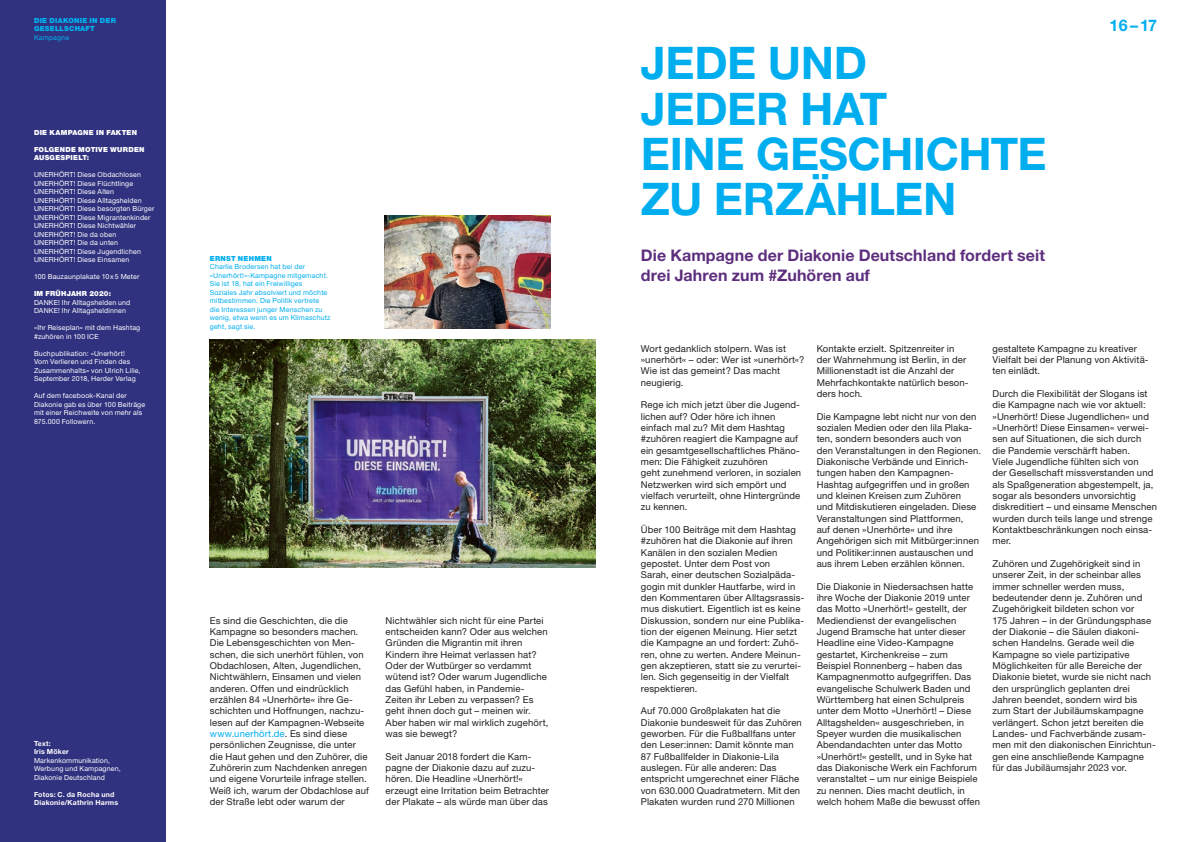
<style>
.page{position:relative;width:1191px;height:842px;background:#fff}
.page>*{position:absolute;margin:0;border:0;box-sizing:border-box;transform-origin:0 0}
.Seitentitel_45_Pt{font:700 45px/45.4px "Helvetica Neue LT Std";letter-spacing:-.01em;color:#00aeef}
.Kleine_Zitate___Le{font:700 16px/19.8px "Helvetica Neue LT Std";letter-spacing:.005em;color:#5e2e7e}
.Pagina{font:700 16px "Helvetica Neue LT Std";color:#00aeef}
.Fließtext_9_5_Pt{font:9.5px/11.3px "Helvetica Neue LT Std";letter-spacing:.01em;color:#231f20}
.Marginale__BASIS-A{font:7px/8.5px "Helvetica Neue LT Std";letter-spacing:.025em;color:#fff}
.Bildunterschrift_T{font:7px/8.5px "Helvetica Neue LT Std";letter-spacing:.02em;color:#00aeef}
.Bildunterschrift{font:7px/8.5px "Helvetica Neue LT Std";letter-spacing:.025em;color:#fff}
.Titel_Marginale{font:900 7px/8.5px "Helvetica Neue LT Std";letter-spacing:.035em;color:#fff}
.Bildunterschrift-2{font:700 7px/8.5px "Helvetica Neue LT Std";letter-spacing:.03em;color:#fff}
.Kapitel{font:900 7px/8.5px "Helvetica Neue LT Std";letter-spacing:.035em;color:#00b3ef}
.Bildunterschrift_T-2{font:900 7px "Helvetica Neue LT Std";letter-spacing:.04em;color:#00aeef}
.Seitenthema{font:7px "Helvetica Neue LT Std";letter-spacing:.02em;color:#00b3ef}
.s1{font-weight:700}
.s2{color:#00aeef}
</style>
<div class="page">
<div style="left:0;top:0;width:166px;height:842px;background:#30317f"></div>
<img style="left:210px;top:340px;width:385px;height:227px">
<img style="left:384px;top:215px;width:166px;height:114px">
<p class="Kapitel" style="left:34px;top:16px;width:83px">DIE DIAKONIE IN DER<br>GESELLSCHAFT</p>
<p class="Seitenthema" style="left:34px;top:33px;width:37px">Kampagne</p>
<p class="Titel_Marginale" style="left:34px;top:128px;width:104px">DIE KAMPAGNE IN FAKTEN</p>
<p class="Titel_Marginale" style="left:34px;top:145px;width:112px">FOLGENDE MOTIVE WURDEN<br>AUSGESPIELT:</p>
<p class="Marginale__BASIS-A" style="left:34px;top:170px;width:108px">UNERHÖRT! Diese Obdachlosen</p>
<p class="Marginale__BASIS-A" style="left:34px;top:179px;width:101px">UNERHÖRT! Diese Flüchtlinge</p>
<p class="Marginale__BASIS-A" style="left:34px;top:187px;width:82px">UNERHÖRT! Diese Alten</p>
<p class="Marginale__BASIS-A" style="left:34px;top:196px;width:109px">UNERHÖRT! Diese Alltagshelden</p>
<p class="Marginale__BASIS-A" style="left:34px;top:204px;width:122px">UNERHÖRT! Diese besorgten Bürger</p>
<p class="Marginale__BASIS-A" style="left:34px;top:213px;width:118px">UNERHÖRT! Diese Migrantenkinder</p>
<p class="Marginale__BASIS-A" style="left:34px;top:221px;width:104px">UNERHÖRT! Diese Nichtwähler</p>
<p class="Marginale__BASIS-A" style="left:34px;top:230px;width:84px">UNERHÖRT! Die da oben</p>
<p class="Marginale__BASIS-A" style="left:34px;top:238px;width:86px">UNERHÖRT! Die da unten</p>
<p class="Marginale__BASIS-A" style="left:34px;top:247px;width:109px">UNERHÖRT! Diese Jugendlichen</p>
<p class="Marginale__BASIS-A" style="left:34px;top:255px;width:97px">UNERHÖRT! Diese Einsamen</p>
<p class="Marginale__BASIS-A" style="left:34px;top:272px;width:107px">100 Bauzaunplakate 10x5 Meter</p>
<p class="Titel_Marginale" style="left:34px;top:289px;width:79px">IM FRÜHJAHR 2020:</p>
<p class="Marginale__BASIS-A" style="left:34px;top:298px;width:98px">DANKE! Ihr Alltagshelden und</p>
<p class="Marginale__BASIS-A" style="left:34px;top:306px;width:94px">DANKE! Ihr Alltagsheldinnen</p>
<p class="Marginale__BASIS-A" style="left:34px;top:323px;width:108px">»Ihr Reiseplan« mit dem Hashtag #zuhören in 100 ICE</p>
<p class="Marginale__BASIS-A" style="left:34px;top:349px;width:108px">Buchpublikation: »Unerhört!<br>Vom Verlieren und Finden des<br>Zusammenhalts« von Ulrich Lilie,<br>September 2018, Herder Verlag</p>
<p class="Marginale__BASIS-A" style="left:34px;top:391px;width:113px">Auf dem facebook-Kanal der<br>Diakonie gab es über 100 Beiträge mit einer Reichweite von mehr als<br>875.000 Followern.</p>
<p class="Bildunterschrift_T-2" style="left:210px;top:254px;width:63px">ERNST NEHMEN</p>
<p class="Bildunterschrift_T" style="left:210px;top:262px;width:122px">Charlie Brodersen hat bei der »Unerhört!«-Kampagne mitgemacht.<br>Sie ist 18, hat ein Freiwilliges<br>Soziales Jahr absolviert und möchte mitbestimmen. Die Politik vertrete die Interessen junger Menschen zu wenig, etwa wenn es um Klimaschutz geht, sagt sie.</p>
<p class="Bildunterschrift-2" style="left:34px;top:739px;width:18px">Text:</p>
<p class="Bildunterschrift" style="left:34px;top:747px;width:88px"><span class="s1">Iris Möker<br></span>Markenkommunikation,<br>Werbung und Kampagnen,<br>Diakonie Deutschland</p>
<p class="Bildunterschrift-2" style="left:34px;top:790px;width:86px">Fotos: C. da Rocha und<br>Diakonie/Kathrin Harms</p>
<p class="Fließtext_9_5_Pt" style="left:210px;top:614px;width:161px">Es sind die Geschichten, die die Kampagne so besonders machen.<br>Die Lebensgeschichten von Men&shy;schen, die sich unerhört fühlen, von Obdachlosen, Alten, Jugendlichen, Nichtwählern, Einsamen und vielen anderen. Offen und eindrücklich erzählen 84 »Unerhörte« ihre Ge&shy;schichten und Hoffnungen, nachzu&shy;lesen auf der Kampagnen-Webseite <span class="s2">www.unerhört.de</span>. Es sind diese persönlichen Zeugnisse, die unter die Haut gehen und den Zuhörer, die Zuhörerin zum Nachdenken anregen und eigene Vorurteile infrage stellen.<br>Weiß ich, warum der Obdachlose auf der Straße lebt oder warum der</p>
<p class="Fließtext_9_5_Pt" style="left:386px;top:614px;width:164px">Nichtwähler sich nicht für eine Partei entscheiden kann? Oder aus welchen<br>Gründen die Migrantin mit ihren<br>Kindern ihre Heimat verlassen hat?<br>Oder der Wutbürger so verdammt wütend ist? Oder warum Jugendliche das Gefühl haben, in Pandemie-<br>Zeiten ihr Leben zu verpassen? Es geht ihnen doch gut – meinen wir.<br>Aber haben wir mal wirklich zugehört, was sie bewegt?</p>
<p class="Fließtext_9_5_Pt" style="left:386px;top:751px;width:165px">Seit Januar 2018 fordert die Kam&shy;pagne der Diakonie dazu auf zuzu&shy;hören. Die Headline »Unerhört!« erzeugt eine Irritation beim Betrachter der Plakate – als würde man über das</p>
<p class="Seitentitel_45_Pt" style="left:641px;top:40px;width:407px">JEDE UND<br>JEDER HAT<br>EINE GESCHICHTE<br>ZU ERZÄHLEN</p>
<p class="Kleine_Zitate___Le" style="left:641px;top:245px;width:405px">Die Kampagne der Diakonie Deutschland fordert seit drei Jahren zum #Zuhören auf</p>
<p class="Pagina" style="left:1109px;top:16px;width:49px">16–17</p>
<p class="Fließtext_9_5_Pt" style="left:641px;top:342px;width:165px">Wort gedanklich stolpern. Was ist »unerhört« – oder: Wer ist »unerhört«?<br>Wie ist das gemeint? Das macht neugierig.</p>
<p class="Fließtext_9_5_Pt" style="left:641px;top:399px;width:162px">Rege ich mich jetzt über die Jugend&shy;lichen auf? Oder höre ich ihnen einfach mal zu? Mit dem Hashtag #zuhören reagiert die Kampagne auf ein gesamtgesellschaftliches Phäno&shy;men: Die Fähigkeit zuzuhören<br>geht zunehmend verloren, in sozialen<br>Netzwerken wird sich empört und vielfach verurteilt, ohne Hintergründe zu kennen.</p>
<p class="Fließtext_9_5_Pt" style="left:641px;top:524px;width:165px">Über 100 Beiträge mit dem Hashtag #zuhören hat die Diakonie auf ihren Kanälen in den sozialen Medien gepostet. Unter dem Post von<br>Sarah, einer deutschen Sozialpäda&shy;gogin mit dunkler Hautfarbe, wird in den Kommentaren über Alltagsrassis&shy;mus diskutiert. Eigentlich ist es keine Diskussion, sondern nur eine Publika&shy;tion der eigenen Meinung. Hier setzt die Kampagne an und fordert: Zuhö&shy;ren, ohne zu werten. Andere Meinun&shy;gen akzeptieren, statt sie zu verurtei&shy;len. Sich gegenseitig in der Vielfalt respektieren.</p>
<p class="Fließtext_9_5_Pt" style="left:641px;top:705px;width:162px">Auf 70.000 Großplakaten hat die Diakonie bundesweit für das Zuhören geworben. Für die Fußballfans unter den Leser:innen: Damit könnte man 87 Fußballfelder in Diakonie-Lila auslegen. Für alle anderen: Das entspricht umgerechnet einer Fläche von 630.000 Quadratmetern. Mit den Plakaten wurden rund 270 Millionen</p>
<p class="Fließtext_9_5_Pt" style="left:816px;top:342px;width:153px">Kontakte erzielt. Spitzenreiter in der Wahrnehmung ist Berlin, in der<br>Millionenstadt ist die Anzahl der<br>Mehrfachkontakte natürlich beson&shy;ders hoch.</p>
<p class="Fließtext_9_5_Pt" style="left:816px;top:410px;width:166px">Die Kampagne lebt nicht nur von den sozialen Medien oder den lila Plaka&shy;ten, sondern besonders auch von<br>den Veranstaltungen in den Regionen.<br>Diakonische Verbände und Einrich&shy;tungen haben den Kampagnen-Hashtag aufgegriffen und in großen und kleinen Kreisen zum Zuhören<br>und Mitdiskutieren eingeladen. Diese Veranstaltungen sind Plattformen,<br>auf denen »Unerhörte« und ihre Angehörigen sich mit Mitbürger:innen und Politiker:innen austauschen und aus ihrem Leben erzählen können.</p>
<p class="Fließtext_9_5_Pt" style="left:816px;top:580px;width:165px">Die Diakonie in Niedersachsen hatte ihre Woche der Diakonie 2019 unter das Motto »Unerhört!« gestellt, der Mediendienst der evangelischen Jugend Bramsche hat unter dieser Headline eine Video-Kampagne gestartet, Kirchenkreise – zum Beispiel Ronnenberg – haben das Kampagnenmotto aufgegriffen. Das evangelische Schulwerk Baden und Württemberg hat einen Schulpreis unter dem Motto »Unerhört! – Diese Alltagshelden« ausgeschrieben, in Speyer wurden die musikalischen Abendandachten unter das Motto »Unerhört!« gestellt, und in Syke hat das Diakonische Werk ein Fachforum veranstaltet – um nur einige Beispiele zu nennen. Dies macht deutlich, in welch hohem Maße die bewusst offen</p>
<p class="Fließtext_9_5_Pt" style="left:992px;top:342px;width:158px">gestaltete Kampagne zu kreativer<br>Vielfalt bei der Planung von Aktivitä&shy;ten einlädt.</p>
<p class="Fließtext_9_5_Pt" style="left:992px;top:388px;width:166px">Durch die Flexibilität der Slogans ist die Kampagne nach wie vor aktuell: »Unerhört! Diese Jugendlichen« und »Unerhört! Diese Einsamen« verwei&shy;sen auf Situationen, die sich durch<br>die Pandemie verschärft haben.<br>Viele Jugendliche fühlten sich von<br>der Gesellschaft missverstanden und als Spaßgeneration abgestempelt, ja, sogar als besonders unvorsichtig diskreditiert – und einsame Menschen wurden durch teils lange und strenge Kontaktbeschränkungen noch einsa&shy;mer.</p>
<p class="Fließtext_9_5_Pt" style="left:992px;top:558px;width:165px">Zuhören und Zugehörigkeit sind in unserer Zeit, in der scheinbar alles immer schneller werden muss, bedeutender denn je. Zuhören und Zugehörigkeit bildeten schon vor<br>175 Jahren – in der Gründungsphase der Diakonie – die Säulen diakoni&shy;schen Handelns. Gerade weil die Kampagne so viele partizipative Möglichkeiten für alle Bereiche der Diakonie bietet, wurde sie nicht nach den ursprünglich geplanten drei Jahren beendet, sondern wird bis zum Start der Jubiläumskampagne verlängert. Schon jetzt bereiten die Landes- und Fachverbände zusam&shy;men mit den diakonischen Einrichtun&shy;gen eine anschließende Kampagne für das Jubiläumsjahr 2023 vor.</p>
</div>
